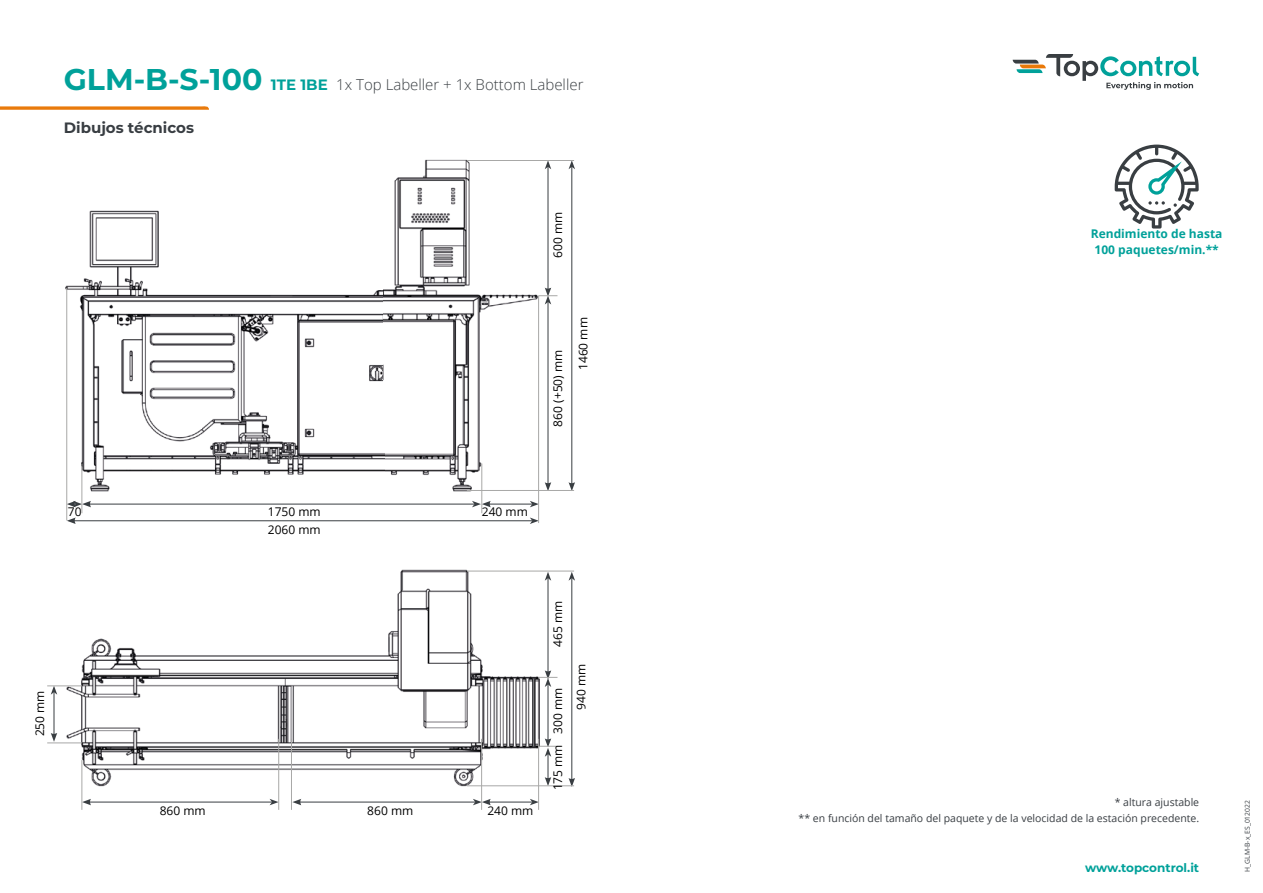
<style>
.page{position:relative;width:1263px;height:893px;background:#fff}
.page>*{position:absolute;margin:0;border:0;box-sizing:border-box;transform-origin:0 0}
.t1{font:300 15px "Open Sans";color:#393e42}
.t2{font:700 15px "Montserrat";color:#383d42}
.t3{font:12px/23.4px "Open Sans";color:#000}
.t4{font:700 12px/16.5px "Open Sans";color:#00a19a;text-align:center}
.t5{font:700 12px "Montserrat";color:#00a19a}
.t6{font:10.5px/16.5px "Open Sans";color:#383d42;text-align:right}
.t7{font:6.75px "Open Sans";color:#383d42}
.s1{font-family:"Montserrat";font-weight:700;font-size:30px;color:#00a19a}
.s2{font-family:"Montserrat";font-weight:700;color:#00a19a}
</style>
<div class="page">
<svg style="left:1013px;top:54px;width:186px;height:36px"></svg>
<svg style="left:0;top:106px;width:209px;height:4px"></svg>
<img style="left:65px;top:159px;width:475px;height:332px">
<hr style="left:89px;top:504px;width:385px;height:1px;background:#393e42">
<svg style="left:68px;top:501px;width:23px;height:6px"></svg>
<hr style="left:488px;top:504px;width:44px;height:1px;background:#393e42">
<svg style="left:472px;top:501px;width:19px;height:6px"></svg>
<svg style="left:530px;top:501px;width:8px;height:6px"></svg>
<hr style="left:73px;top:520px;width:459px;height:1px;background:#393e42">
<svg style="left:67px;top:517px;width:9px;height:7px"></svg>
<svg style="left:530px;top:517px;width:8px;height:7px"></svg>
<hr style="left:548px;top:302px;width:1px;height:183px;background:#393e42">
<svg style="left:545px;top:482px;width:6px;height:8px"></svg>
<hr style="left:548px;top:167px;width:1px;height:123px;background:#393e42">
<svg style="left:545px;top:161px;width:6px;height:8px"></svg>
<hr style="left:571px;top:167px;width:1px;height:318px;background:#393e42">
<svg style="left:568px;top:482px;width:7px;height:8px"></svg>
<svg style="left:568px;top:161px;width:7px;height:8px"></svg>
<hr style="left:67px;top:288px;width:1px;height:232px;background:#a8a8a7">
<hr style="left:82px;top:463px;width:1px;height:50px;background:#a8a8a7">
<hr style="left:467px;top:160px;width:107px;height:1px;background:#a8a8a7">
<hr style="left:467px;top:490px;width:107px;height:1px;background:#a8a8a7">
<img style="left:64px;top:569px;width:475px;height:219px">
<hr style="left:89px;top:802px;width:183px;height:1px;background:#393e42">
<svg style="left:83px;top:799px;width:8px;height:6px"></svg>
<svg style="left:270px;top:799px;width:8px;height:6px"></svg>
<hr style="left:299px;top:802px;width:176px;height:1px;background:#393e42">
<svg style="left:292px;top:799px;width:9px;height:6px"></svg>
<hr style="left:488px;top:802px;width:44px;height:1px;background:#393e42">
<svg style="left:473px;top:799px;width:18px;height:6px"></svg>
<svg style="left:530px;top:799px;width:8px;height:6px"></svg>
<hr style="left:548px;top:578px;width:1px;height:95px;background:#393e42">
<svg style="left:545px;top:572px;width:6px;height:9px"></svg>
<hr style="left:571px;top:578px;width:1px;height:202px;background:#393e42">
<svg style="left:568px;top:778px;width:7px;height:9px"></svg>
<svg style="left:568px;top:572px;width:7px;height:9px"></svg>
<hr style="left:548px;top:685px;width:1px;height:56px;background:#393e42">
<hr style="left:54px;top:692px;width:1px;height:43px;background:#393e42">
<svg style="left:51px;top:733px;width:6px;height:9px"></svg>
<svg style="left:51px;top:687px;width:6px;height:8px"></svg>
<hr style="left:82px;top:760px;width:1px;height:50px;background:#a8a8a7">
<hr style="left:278px;top:739px;width:1px;height:71px;background:#a8a8a7">
<hr style="left:481px;top:739px;width:1px;height:71px;background:#a8a8a7">
<hr style="left:538px;top:739px;width:1px;height:71px;background:#a8a8a7">
<hr style="left:467px;top:785px;width:107px;height:1px;background:#a8a8a7">
<hr style="left:467px;top:571px;width:107px;height:1px;background:#a8a8a7">
<svg style="left:539px;top:670px;width:18px;height:17px"></svg>
<svg style="left:539px;top:738px;width:18px;height:48px"></svg>
<hr style="left:47px;top:686px;width:35px;height:1px;background:#a8a8a7">
<hr style="left:47px;top:743px;width:35px;height:1px;background:#a8a8a7">
<svg style="left:539px;top:288px;width:18px;height:16px"></svg>
<hr style="left:481px;top:463px;width:1px;height:50px;background:#a8a8a7">
<hr style="left:538px;top:296px;width:1px;height:227px;background:#a8a8a7">
<hr style="left:291px;top:739px;width:1px;height:71px;background:#a8a8a7">
<svg style="left:1115px;top:145px;width:84px;height:84px"></svg>
<h1 class="t1" style="left:64px;top:74px;width:521px"><span class="s1">GLM-B-S-100</span> <span class="s2">1TE 1BE</span> 1x Top Labeller + 1x Bottom Labeller</h1>
<h1 class="t2" style="left:64px;top:117px;width:132px">Dibujos técnicos</h1>
<p class="t3" style="left:546px;top:258px;width:48px;rotate:-90deg">600 mm</p>
<p class="t3" style="left:546px;top:427px;width:78px;rotate:-90deg">860 (+50) mm</p>
<p class="t3" style="left:571px;top:370px;width:54px;rotate:-90deg">1460 mm</p>
<p class="t3" style="left:68px;top:500px;width:15px">70</p>
<p class="t3" style="left:268px;top:500px;width:54px">1750 mm</p>
<p class="t3" style="left:268px;top:518px;width:54px">2060 mm</p>
<p class="t3" style="left:482px;top:500px;width:48px">240 mm</p>
<p class="t3" style="left:28px;top:736px;width:48px;rotate:-90deg">250 mm</p>
<p class="t3" style="left:160px;top:799px;width:48px">860 mm</p>
<p class="t3" style="left:367px;top:799px;width:48px">860 mm</p>
<p class="t3" style="left:487px;top:799px;width:48px">240 mm</p>
<p class="t3" style="left:546px;top:647px;width:48px;rotate:-90deg">465 mm</p>
<p class="t3" style="left:546px;top:710px;width:48px;text-indent:-24px;rotate:-90deg">300 mm<br>940 mm</p>
<p class="t3" style="left:546px;top:790px;width:48px;rotate:-90deg">175 mm</p>
<p class="t4" style="left:1091px;top:225px;width:133px">Rendimiento de hasta<br>100 paquetes/min.**</p>
<p class="t6" style="left:799px;top:794px;width:402px">* altura ajustable<br>** en función del tamaño del paquete y de la velocidad de la estación precedente.</p>
<p class="t5" style="left:1085px;top:859px;width:116px">www.topcontrol.it</p>
<p class="t7" style="left:1242px;top:872px;width:73px;rotate:-90deg">H_GLM-B-x_ES_012022</p>
</div>
